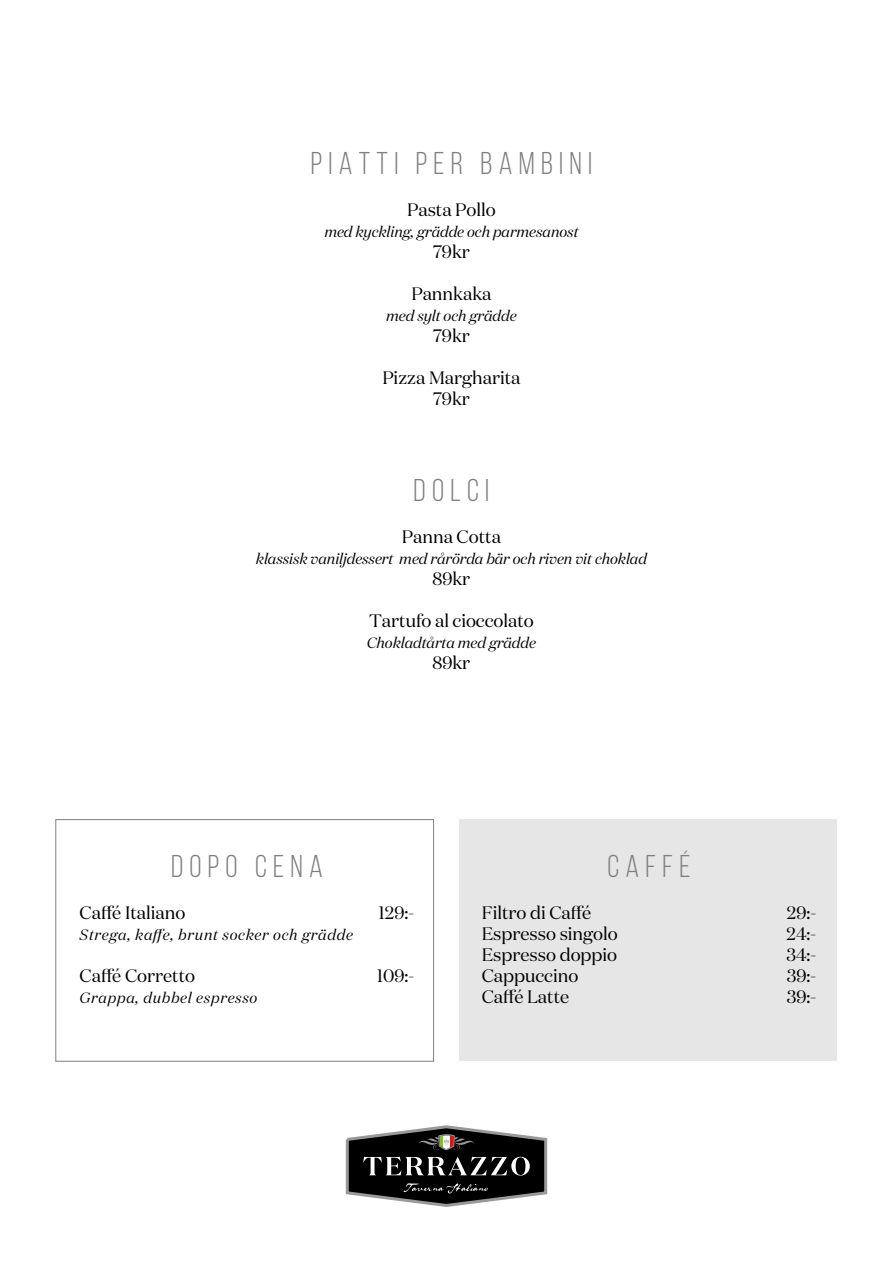
<style>
.page{position:relative;width:893px;height:1263px;background:#fff}
.page>*{position:absolute;margin:0;border:0;box-sizing:border-box;transform-origin:0 0}
.t1{font:31.5px "Bebas Neue";letter-spacing:.2em;color:#808080}
.t2{font:18px/21px "Domaine Disp";color:#000;text-align:center}
.t3{font:italic 15px "Domaine Disp";color:#000}
.t4{font:italic 15px "Domaine Disp";letter-spacing:.05em;color:#000}
</style>
<div class="page">
<div style="left:459px;top:820px;width:377px;height:241px;background:#e6e6e6"></div>
<svg style="left:345px;top:1125px;width:203px;height:82px"></svg>
<div style="left:55px;top:819px;width:379px;height:242px;border:1px solid #808080"></div>
<h1 class="t1" style="left:311px;top:146px;width:283px">PIATTI PER BAMBINI</h1>
<p class="t2" style="left:407px;top:199px;width:90px">Pasta Pollo</p>
<p class="t3" style="left:324px;top:222px;width:256px">med kyckling, grädde och parmesanost</p>
<p class="t2" style="left:433px;top:241px;width:38px">79kr</p>
<p class="t2" style="left:411px;top:283px;width:81px">Pannkaka</p>
<p class="t3" style="left:386px;top:306px;width:132px">med sylt och grädde</p>
<p class="t2" style="left:433px;top:325px;width:38px">79kr</p>
<p class="t2" style="left:382px;top:367px;width:140px">Pizza Margharita<br>79kr</p>
<h1 class="t1" style="left:414px;top:473px;width:77px">DOLCI</h1>
<p class="t2" style="left:402px;top:526px;width:101px">Panna Cotta</p>
<p class="t3" style="left:256px;top:550px;width:393px">klassisk vaniljdessert med rårörda bär och riven vit choklad</p>
<p class="t2" style="left:433px;top:568px;width:39px">89kr</p>
<p class="t2" style="left:369px;top:610px;width:166px">Tartufo al cioccolato</p>
<p class="t3" style="left:367px;top:634px;width:171px">Chokladtårta med grädde</p>
<p class="t2" style="left:433px;top:652px;width:39px">89kr</p>
<h1 class="t1" style="left:171px;top:849px;width:153px">DOPO CENA</h1>
<p class="t2" style="left:80px;top:902px;width:107px">Caffé Italiano</p>
<p class="t2" style="left:379px;top:902px;width:37px">129:-</p>
<p class="t4" style="left:80px;top:926px;width:275px">Strega, kaffe, brunt socker och grädde</p>
<p class="t2" style="left:80px;top:965px;width:117px">Caffé Corretto</p>
<p class="t2" style="left:377px;top:965px;width:39px">109:-</p>
<p class="t4" style="left:80px;top:989px;width:179px">Grappa, dubbel espresso</p>
<h1 class="t1" style="left:607px;top:849px;width:84px">CAFFÉ</h1>
<p class="t2" style="left:482px;top:902px;width:111px">Filtro di Caffé</p>
<p class="t2" style="left:787px;top:902px;width:31px">29:-</p>
<p class="t2" style="left:482px;top:923px;width:137px">Espresso singolo</p>
<p class="t2" style="left:787px;top:923px;width:31px">24:-</p>
<p class="t2" style="left:482px;top:944px;width:137px">Espresso doppio</p>
<p class="t2" style="left:787px;top:944px;width:31px">34:-</p>
<p class="t2" style="left:482px;top:965px;width:98px">Cappuccino</p>
<p class="t2" style="left:787px;top:965px;width:30px">39:-</p>
<p class="t2" style="left:482px;top:986px;width:89px">Caffé Latte</p>
<p class="t2" style="left:787px;top:986px;width:30px">39:-</p>
</div>
